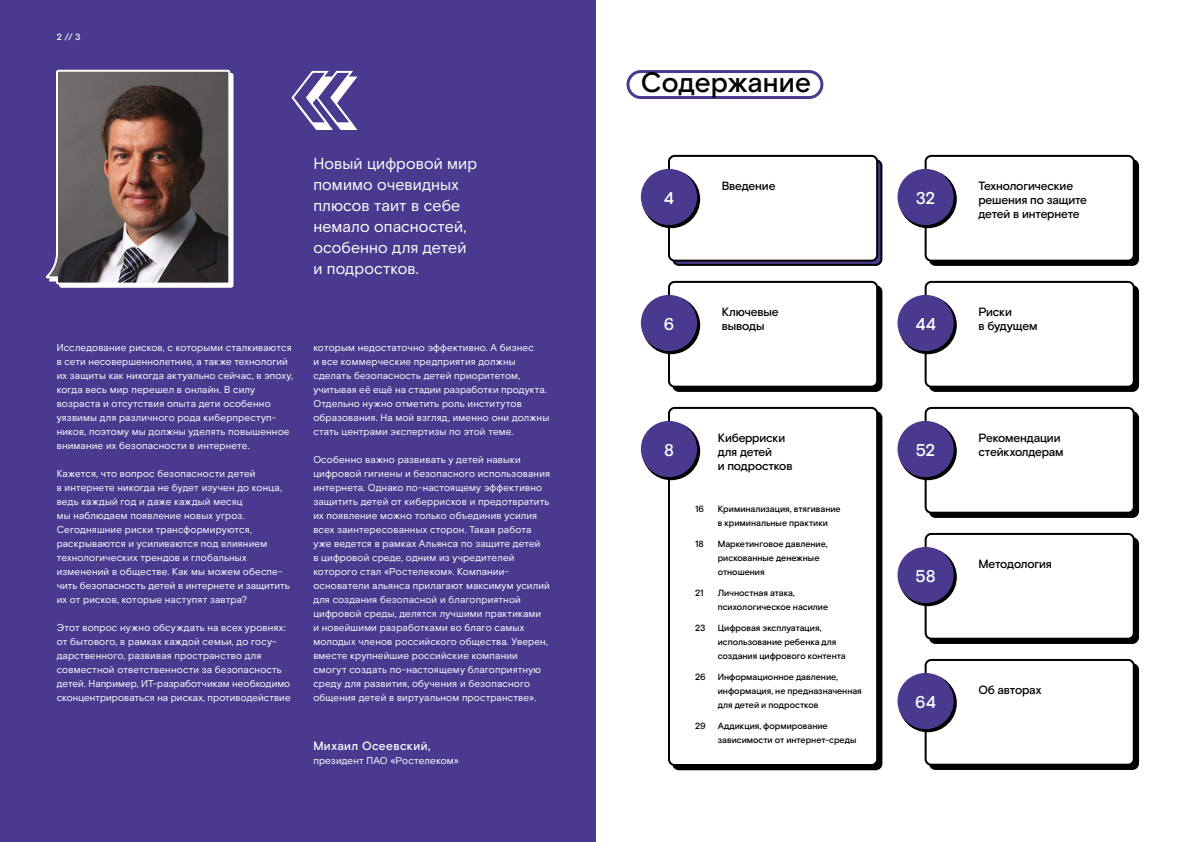
<style>
.page{position:relative;width:1191px;height:842px;background:#fff}
.page>*{position:absolute;margin:0;border:0;box-sizing:border-box;transform-origin:0 0}
.t1{font:500 28px "Rostelecom Basis";letter-spacing:.005em;color:#000}
.t2{font:500 17px "Rostelecom Basis";color:#fff}
.t3{font:16px/21px "Rostelecom Basis";letter-spacing:.01em;color:#fff}
.t4{font:500 12px/14px "Rostelecom Basis";letter-spacing:-.015em;color:#000}
.t5{font:500 12px "Rostelecom Basis";letter-spacing:.035em;color:#fff}
.t6{font:10px/14px "Rostelecom Basis";letter-spacing:.015em;color:#fff}
.t7{font:500 9px/14px "Rostelecom Basis";color:#000}
.t8{font:500 9px "Rostelecom Basis";color:#fff}
</style>
<div class="page">
<div style="left:626px;top:70px;width:197px;height:29px;border:3px solid #4a398e;border-radius:13px"></div>
<div style="left:672px;top:411px;width:210px;height:359px;border:2px solid #000;border-radius:6px"></div>
<div style="left:672px;top:159px;width:210px;height:107px;border:2px solid #000;border-radius:6px"></div>
<div style="left:929px;top:159px;width:210px;height:107px;border:2px solid #000;border-radius:6px"></div>
<div style="left:929px;top:411px;width:210px;height:107px;border:2px solid #000;border-radius:6px"></div>
<div style="left:672px;top:285px;width:210px;height:107px;border:2px solid #000;border-radius:6px"></div>
<div style="left:929px;top:285px;width:210px;height:107px;border:2px solid #000;border-radius:6px"></div>
<div style="left:929px;top:537px;width:210px;height:107px;border:2px solid #000;border-radius:6px"></div>
<div style="left:929px;top:663px;width:210px;height:107px;border:2px solid #000;border-radius:6px"></div>
<div style="left:669px;top:156px;width:208px;height:105px;background:#fff;border-radius:6px"></div>
<div style="left:668px;top:155px;width:210px;height:107px;border:2px solid #000;border-radius:6px"></div>
<div style="left:925px;top:156px;width:208px;height:105px;background:#fff;border-radius:6px"></div>
<div style="left:924px;top:155px;width:210px;height:107px;border:2px solid #000;border-radius:6px"></div>
<div style="left:925px;top:408px;width:208px;height:105px;background:#fff;border-radius:6px"></div>
<div style="left:924px;top:407px;width:210px;height:107px;border:2px solid #000;border-radius:6px"></div>
<div style="left:669px;top:282px;width:208px;height:105px;background:#fff;border-radius:6px"></div>
<div style="left:668px;top:281px;width:210px;height:107px;border:2px solid #000;border-radius:6px"></div>
<div style="left:669px;top:408px;width:208px;height:357px;background:#fff;border-radius:6px"></div>
<div style="left:668px;top:407px;width:210px;height:359px;border:2px solid #000;border-radius:6px"></div>
<div style="left:925px;top:282px;width:208px;height:105px;background:#fff;border-radius:6px"></div>
<div style="left:924px;top:281px;width:210px;height:107px;border:2px solid #000;border-radius:6px"></div>
<svg style="left:643px;top:171px;width:56px;height:56px"></svg>
<div style="left:642px;top:170px;width:58px;height:58px;border:2px solid #000;border-radius:50%"></div>
<div style="left:925px;top:534px;width:208px;height:105px;background:#fff;border-radius:6px"></div>
<div style="left:924px;top:533px;width:210px;height:107px;border:2px solid #000;border-radius:6px"></div>
<div style="left:925px;top:660px;width:208px;height:105px;background:#fff;border-radius:6px"></div>
<div style="left:924px;top:659px;width:210px;height:107px;border:2px solid #000;border-radius:6px"></div>
<div style="left:641px;top:169px;width:56px;height:56px;background:#4a398e;border-radius:50%"></div>
<svg style="left:899px;top:171px;width:56px;height:56px"></svg>
<div style="left:898px;top:170px;width:58px;height:58px;border:2px solid #000;border-radius:50%"></div>
<svg style="left:899px;top:423px;width:56px;height:56px"></svg>
<div style="left:898px;top:422px;width:58px;height:58px;border:2px solid #000;border-radius:50%"></div>
<svg style="left:643px;top:297px;width:56px;height:56px"></svg>
<div style="left:642px;top:296px;width:58px;height:58px;border:2px solid #000;border-radius:50%"></div>
<svg style="left:643px;top:423px;width:56px;height:56px"></svg>
<div style="left:642px;top:422px;width:58px;height:58px;border:2px solid #000;border-radius:50%"></div>
<svg style="left:899px;top:297px;width:56px;height:56px"></svg>
<div style="left:898px;top:296px;width:58px;height:58px;border:2px solid #000;border-radius:50%"></div>
<svg style="left:899px;top:549px;width:56px;height:56px"></svg>
<div style="left:898px;top:548px;width:58px;height:58px;border:2px solid #000;border-radius:50%"></div>
<svg style="left:899px;top:675px;width:56px;height:56px"></svg>
<div style="left:898px;top:674px;width:58px;height:58px;border:2px solid #000;border-radius:50%"></div>
<div style="left:897px;top:169px;width:56px;height:56px;background:#4a398e;border-radius:50%"></div>
<div style="left:897px;top:421px;width:56px;height:56px;background:#4a398e;border-radius:50%"></div>
<div style="left:641px;top:295px;width:56px;height:56px;background:#4a398e;border-radius:50%"></div>
<div style="left:641px;top:421px;width:56px;height:56px;background:#4a398e;border-radius:50%"></div>
<div style="left:897px;top:295px;width:56px;height:56px;background:#4a398e;border-radius:50%"></div>
<div style="left:897px;top:547px;width:56px;height:56px;background:#4a398e;border-radius:50%"></div>
<div style="left:897px;top:673px;width:56px;height:56px;background:#4a398e;border-radius:50%"></div>
<div style="left:0;top:0;width:595px;height:842px;background:#4a398e"></div>
<svg style="left:45px;top:69px;width:186px;height:217px;background:#685a5c"></svg>
<svg style="left:291px;top:70px;width:67px;height:60px"></svg>
<p class="t8" style="left:57px;top:32px;width:25px">2 // 3</p>
<h3 class="t3" style="left:313px;top:153px;width:165px">Новый цифровой мир помимо очевидных плюсов таит в себе немало опасностей, особенно для детей и подростков.</h3>
<p class="t6" style="left:57px;top:341px;width:238px">Исследование рисков, с которыми сталкиваются в сети несовершеннолетние, а также технологий их защиты как никогда актуально сейчас, в эпоху, когда весь мир перешел в онлайн. В силу возраста и отсутствия опыта дети особенно уязвимы для различного рода киберпреступ&shy;ников, поэтому мы должны уделять повышенное внимание их безопасности в интернете.</p>
<p class="t6" style="left:57px;top:467px;width:235px">Кажется, что вопрос безопасности детей<br>в интернете никогда не будет изучен до конца, ведь каждый год и даже каждый месяц<br>мы наблюдаем появление новых угроз.<br>Сегодняшние риски трансформируются, раскрываются и усиливаются под влиянием технологических трендов и глобальных изменений в обществе. Как мы можем обеспе&shy;чить безопасность детей в интернете и защитить их от рисков, которые наступят завтра?</p>
<p class="t6" style="left:57px;top:621px;width:235px">Этот вопрос нужно обсуждать на всех уровнях: от бытового, в рамках каждой семьи, до госу&shy;дарственного, развивая пространство для совместной ответственности за безопасность детей. Например, ИТ-разработчикам необходимо сконцентрироваться на рисках, противодействие</p>
<p class="t6" style="left:313px;top:341px;width:237px">которым недостаточно эффективно. А бизнес<br>и все коммерческие предприятия должны сделать безопасность детей приоритетом, учитывая её ещё на стадии разработки продукта.<br>Отдельно нужно отметить роль институтов образования. На мой взгляд, именно они должны стать центрами экспертизы по этой теме.</p>
<p class="t6" style="left:313px;top:453px;width:238px">Особенно важно развивать у детей навыки цифровой гигиены и безопасного использования интернета. Однако по-настоящему эффективно защитить детей от киберрисков и предотвратить их появление можно только объединив усилия всех заинтересованных сторон. Такая работа уже ведется в рамках Альянса по защите детей<br>в цифровой среде, одним из учредителей которого стал «Ростелеком». Компании&shy;основатели альянса прилагают максимум усилий для создания безопасной и благоприятной цифровой среды, делятся лучшими практиками<br>и новейшими разработками во благо самых молодых членов российского общества. Уверен, вместе крупнейшие российские компании смогут создать по-настоящему благоприятную среду для развития, обучения и безопасного общения детей в виртуальном пространстве».</p>
<p class="t5" style="left:313px;top:739px;width:119px">Михаил Осеевский,</p>
<p class="t6" style="left:313px;top:754px;width:147px">президент ПАО «Ростелеком»</p>
<h1 class="t1" style="left:640px;top:66px;width:172px">Содержание</h1>
<h2 class="t2" style="left:664px;top:188px;width:12px">4</h2>
<h2 class="t2" style="left:664px;top:314px;width:12px">6</h2>
<p class="t4" style="left:722px;top:179px;width:55px">Введение</p>
<p class="t4" style="left:978px;top:179px;width:110px">Технологические решения по защите детей в интернете</p>
<h2 class="t2" style="left:915px;top:188px;width:21px">32</h2>
<p class="t4" style="left:722px;top:305px;width:58px">Ключевые выводы</p>
<h2 class="t2" style="left:915px;top:314px;width:22px">44</h2>
<p class="t4" style="left:978px;top:305px;width:60px">Риски<br>в будущем</p>
<h2 class="t2" style="left:664px;top:440px;width:11px">8</h2>
<p class="t4" style="left:718px;top:431px;width:76px">Киберриски для детей<br>и подростков</p>
<p class="t7" style="left:695px;top:502px;width:10px">16</p>
<p class="t7" style="left:695px;top:537px;width:10px">18</p>
<p class="t7" style="left:695px;top:586px;width:10px">21</p>
<p class="t7" style="left:695px;top:621px;width:12px">23</p>
<p class="t7" style="left:695px;top:670px;width:12px">26</p>
<p class="t7" style="left:695px;top:719px;width:12px">29</p>
<p class="t7" style="left:718px;top:502px;width:124px">Криминализация, втягивание в криминальные практики</p>
<p class="t7" style="left:718px;top:537px;width:111px">Маркетинговое давление, рискованные денежные отношения</p>
<p class="t7" style="left:718px;top:586px;width:112px">Личностная атака, психологическое насилие</p>
<p class="t7" style="left:718px;top:621px;width:129px">Цифровая эксплуатация, использование ребенка для создания цифрового контента</p>
<p class="t7" style="left:718px;top:670px;width:146px">Информационное давление, информация, не предназначенная для детей и подростков</p>
<p class="t7" style="left:718px;top:719px;width:140px">Аддикция, формирование зависимости от интернет-среды</p>
<h2 class="t2" style="left:915px;top:440px;width:21px">52</h2>
<h2 class="t2" style="left:915px;top:566px;width:22px">58</h2>
<h2 class="t2" style="left:915px;top:692px;width:22px">64</h2>
<p class="t4" style="left:978px;top:431px;width:87px">Рекомендации стейкхолдерам</p>
<p class="t4" style="left:978px;top:557px;width:75px">Методология</p>
<p class="t4" style="left:978px;top:683px;width:65px">Об авторах</p>
</div>
